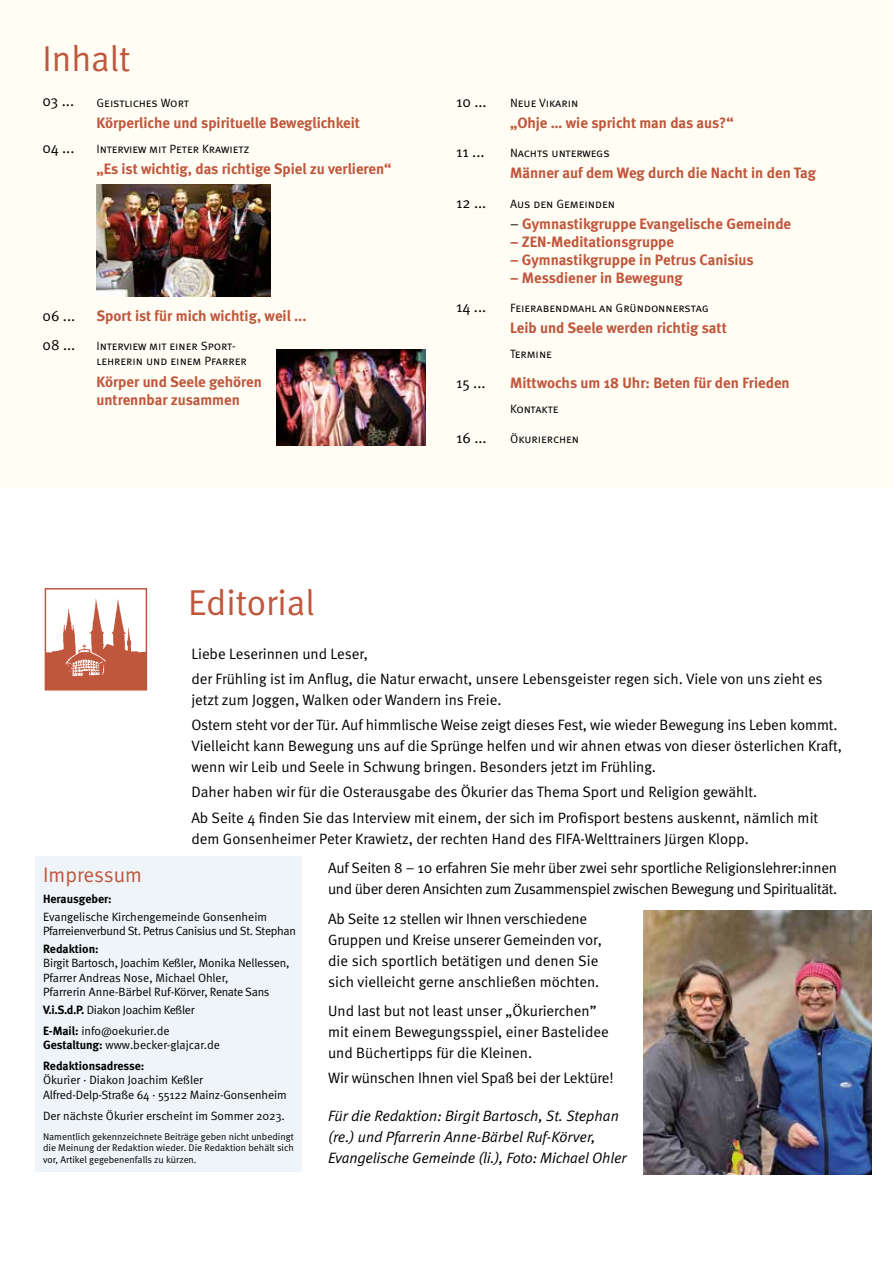
<style>
.page{position:relative;width:893px;height:1263px;background:#fff}
.page>*{position:absolute;margin:0;border:0;box-sizing:border-box;transform-origin:0 0}
.t1{font:36px "Meta Normal";color:#c0573d}
.t2{font:21px "Meta Normal";color:#c0573d}
.t3{font:15px/21px "Meta Normal";letter-spacing:-.005em;color:#000}
.t4{font:700 15px/18px "Meta";color:#c0573d}
.t5{font:italic 15px/21px "Meta Normal";letter-spacing:-.005em;color:#000}
.t6{font:15px/29.5px "Meta Normal";letter-spacing:-.025em;color:#000}
.t7{font:12px/14.4px "Meta Normal";letter-spacing:-.01em;color:#000}
.t8{font:12px/14.4px "Meta Normal Caps";color:#000}
.t9{font:700 12px "Meta";color:#000}
.t10{font:12px "Meta Normal Caps";letter-spacing:-.02em;color:#000}
.t11{font:9.75px/11.7px "Meta Normal";color:#000;text-align:justify}
.s1{font-family:"Meta Normal";font-weight:400;color:#000}
.s2{font-family:"Meta";font-weight:700}
</style>
<div class="page">
<div style="left:36px;top:856px;width:266px;height:316px;background:#eff4f8"></div>
<div style="left:0;top:0;width:893px;height:489px;background:#fffdf4"></div>
<div style="left:45px;top:588px;width:102px;height:102px;border:2px solid #c0573d"></div>
<img style="left:52px;top:599px;width:85px;height:53px">
<svg style="left:45px;top:652px;width:101px;height:38px;background:#c4634b"></svg>
<img style="left:643px;top:911px;width:229px;height:263px">
<img style="left:97px;top:185px;width:174px;height:112px">
<img style="left:276px;top:350px;width:150px;height:96px">
<h1 class="t1" style="left:43px;top:38px;width:89px">Inhalt</h1>
<p class="t3" style="left:43px;top:91px;width:33px">03 ...</p>
<p class="t8" style="left:97px;top:95px;width:94px">Geistliches Wort</p>
<p class="t4" style="left:97px;top:113px;width:265px">Körperliche und spirituelle Beweglichkeit</p>
<p class="t3" style="left:43px;top:137px;width:34px">04 ...</p>
<p class="t8" style="left:97px;top:141px;width:154px">Interview mit Peter Krawietz</p>
<p class="t4" style="left:97px;top:159px;width:296px">„Es ist wichtig, das richtige Spiel zu verlieren“</p>
<p class="t3" style="left:43px;top:305px;width:34px">06 ...</p>
<p class="t4" style="left:97px;top:306px;width:212px">Sport ist für mich wichtig, weil ...</p>
<p class="t3" style="left:43px;top:334px;width:34px">08 ...</p>
<p class="t8" style="left:97px;top:339px;width:152px">Interview mit einer Sport&shy;lehrerin und einem Pfarrer</p>
<p class="t4" style="left:97px;top:373px;width:167px">Körper und Seele gehören untrennbar zusammen</p>
<h1 class="t1" style="left:188px;top:581px;width:128px">Editorial</h1>
<p class="t3" style="left:456px;top:91px;width:32px">10 ...</p>
<p class="t8" style="left:510px;top:95px;width:70px">Neue Vikarin</p>
<p class="t4" style="left:510px;top:113px;width:225px">„Ohje … wie spricht man das aus?“</p>
<p class="t3" style="left:456px;top:141px;width:30px">11 ...</p>
<p class="t8" style="left:510px;top:145px;width:101px">Nachts unterwegs</p>
<p class="t4" style="left:510px;top:164px;width:307px">Männer auf dem Weg durch die Nacht in den Tag</p>
<p class="t3" style="left:456px;top:192px;width:32px">12 ...</p>
<p class="t8" style="left:510px;top:196px;width:106px">Aus den Gemeinden</p>
<p class="t4" style="left:510px;top:214px;width:283px"><span class="s1">–</span> Gymnastikgruppe Evangelische Gemeinde</p>
<p class="t4" style="left:510px;top:232px;width:166px">– ZEN-Meditationsgruppe</p>
<p class="t4" style="left:510px;top:250px;width:245px">– Gymnastikgruppe in Petrus Canisius</p>
<p class="t4" style="left:510px;top:268px;width:174px">– Messdiener in Bewegung</p>
<p class="t3" style="left:456px;top:296px;width:32px">14 ...</p>
<p class="t8" style="left:510px;top:300px;width:200px">Feierabendmahl an Gründonnerstag</p>
<p class="t4" style="left:510px;top:319px;width:218px">Leib und Seele werden richtig satt</p>
<p class="t8" style="left:510px;top:347px;width:43px">Termine</p>
<p class="t3" style="left:456px;top:372px;width:31px">15 ...</p>
<p class="t4" style="left:510px;top:373px;width:281px">Mittwochs um 18 Uhr: Beten für den Frieden</p>
<p class="t10" style="left:510px;top:402px;width:50px">Kontakte</p>
<p class="t3" style="left:456px;top:427px;width:32px">16 ...</p>
<p class="t8" style="left:510px;top:431px;width:71px">Ökurierchen</p>
<p class="t3" style="left:191px;top:641px;width:633px;line-height:25.2px">Liebe Leserinnen und Leser,<br>der Frühling ist im Anflug, die Natur erwacht, unsere Lebensgeister regen sich. Viele von uns zieht es</p>
<p class="t3" style="left:191px;top:687px;width:648px;line-height:25.2px">jetzt zum Joggen, Walken oder Wandern ins Freie.<br>Ostern steht vor der Tür. Auf himmlische Weise zeigt dieses Fest, wie wieder Bewegung ins Leben kommt.</p>
<p class="t3" style="left:191px;top:735px;width:652px">Vielleicht kann Bewegung uns auf die Sprünge helfen und wir ahnen etwas von dieser österlichen Kraft, wenn wir Leib und Seele in Schwung bringen. Besonders jetzt im Frühling.</p>
<p class="t3" style="left:191px;top:779px;width:628px;line-height:25.2px">Daher haben wir für die Osterausgabe des Ökurier das Thema Sport und Religion gewählt.<br>Ab Seite 4 finden Sie das Interview mit einem, der sich im Profisport bestens auskennt, nämlich mit</p>
<p class="t3" style="left:328px;top:823px;width:510px;line-height:29.5px;text-indent:-137px">dem Gonsenheimer Peter Krawietz, der rechten Hand des FIFA-Welttrainers Jürgen Klopp.<br>Auf Seiten 8 – 10 erfahren Sie mehr über zwei sehr sportliche Religionslehrer:innen</p>
<p class="t6" style="left:328px;top:874px;width:511px">und über deren Ansichten zum Zusammenspiel zwischen Bewegung und Spiritualität.<br>Ab Seite 12 stellen wir Ihnen verschiedene</p>
<p class="t3" style="left:328px;top:929px;width:275px">Gruppen und Kreise unserer Gemeinden vor, die sich sportlich betätigen und denen Sie sich vielleicht gerne anschließen möchten.</p>
<p class="t3" style="left:328px;top:1000px;width:282px">Und last but not least unser „Ökurierchen” mit einem Bewegungsspiel, einer Bastelidee und Büchertipps für die Kleinen.</p>
<p class="t3" style="left:328px;top:1067px;width:287px">Wir wünschen Ihnen viel Spaß bei der Lektüre!</p>
<p class="t5" style="left:328px;top:1105px;width:300px">Für die Redaktion: Birgit Bartosch, St. Stephan (re.) und Pfarrerin Anne-Bärbel Ruf-Körver,<br>Evangelische Gemeinde (li.), Foto: Michael Ohler</p>
<h2 class="t2" style="left:43px;top:863px;width:100px">Impressum</h2>
<p class="t9" style="left:43px;top:892px;width:70px">Herausgeber:</p>
<p class="t7" style="left:43px;top:909px;width:254px">Evangelische Kirchengemeinde Gonsenheim<br>Pfarreienverbund St. Petrus Canisius und St. Stephan</p>
<p class="t9" style="left:43px;top:942px;width:57px">Redaktion:</p>
<p class="t7" style="left:43px;top:956px;width:248px">Birgit Bartosch, Joachim Keßler, Monika Nellessen,<br>Pfarrer Andreas Nose, Michael Ohler,<br>Pfarrerin Anne-Bärbel Ruf-Körver, Renate Sans</p>
<p class="t7" style="left:43px;top:999px;width:153px;line-height:20.9px"><span class="s2">V.i.S.d.P.</span> Diakon Joachim Keßler<br><span class="s2">E-Mail:</span> info@oekurier.de</p>
<p class="t7" style="left:43px;top:1038px;width:178px"><span class="s2">Gestaltung:</span> www.becker-glajcar.de</p>
<p class="t9" style="left:43px;top:1059px;width:103px">Redaktionsadresse:</p>
<p class="t7" style="left:43px;top:1073px;width:245px">Ökurier · Diakon Joachim Keßler<br>Alfred-Delp-Straße 64 · 55122 Mainz-Gonsenheim</p>
<p class="t7" style="left:43px;top:1108px;width:243px">Der nächste Ökurier erscheint im Sommer 2023.</p>
<p class="t11" style="left:43px;top:1130px;width:252px">Namentlich gekennzeichnete Beiträge geben nicht unbedingt die Meinung der Redaktion wieder. Die Redaktion behält sich vor, Artikel gegebenenfalls zu kürzen.</p>
</div>
